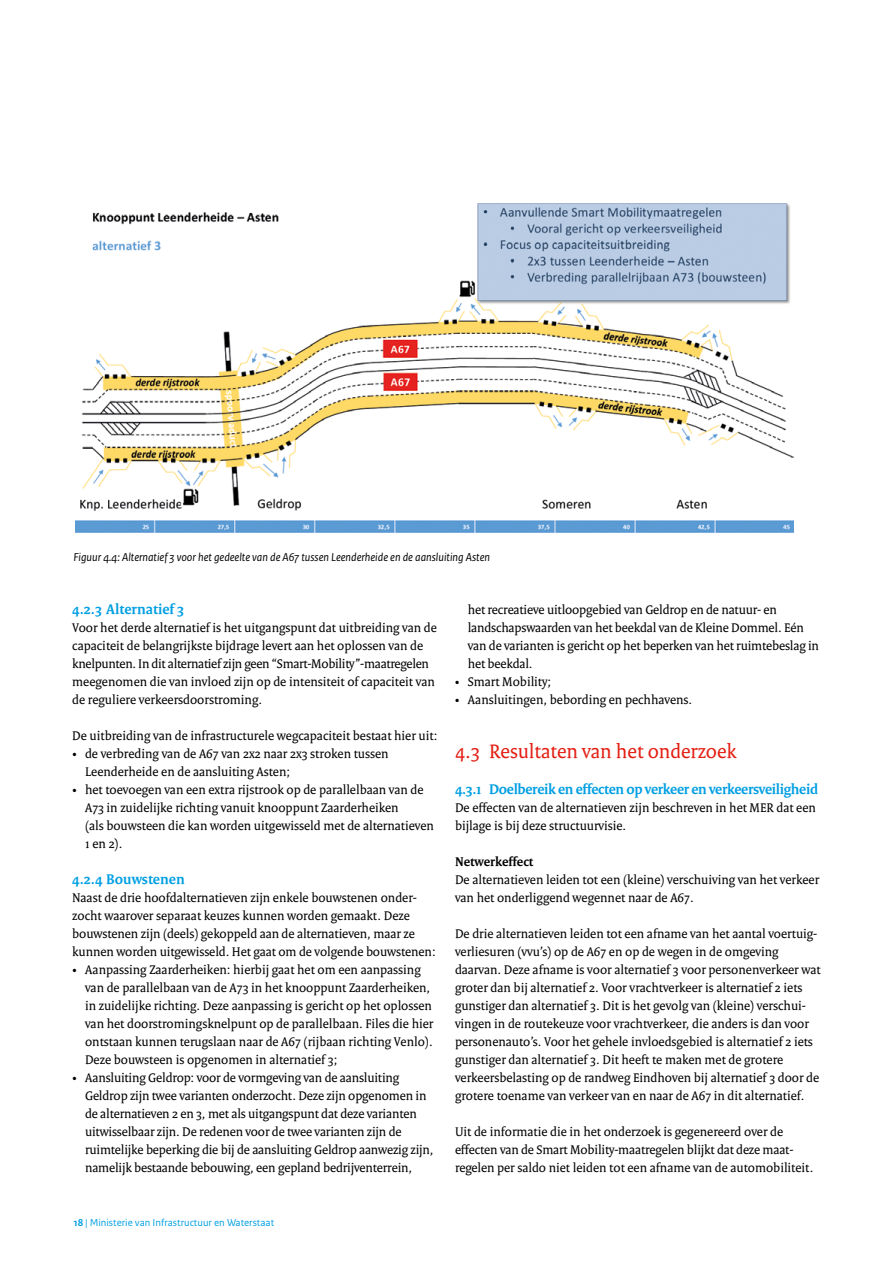
<style>
.page{position:relative;width:893px;height:1263px;background:#fff}
.page>*{position:absolute;margin:0;border:0;box-sizing:border-box;transform-origin:0 0}
.t1{font:21px "Rijksoverheid Serif";color:#e41f13}
.t2{font:700 15px "Rijksoverheid Serif";letter-spacing:-.02em;color:#009fe3}
.t3{font:700 15px "Rijksoverheid Serif";color:#009fe3}
.t4{font:13.5px/18px "Rijksoverheid Serif";color:#000}
.t5{font:700 13.5px "Rijksoverheid Serif";color:#000}
.t6{font:italic 12px "Rijksoverheid Sans Text";color:#000}
.t7{font:10.5px "Rijksoverheid Sans Text";color:#009fe3}
.s1{font-weight:700}
</style>
<div class="page">
<img style="left:76px;top:203px;width:718px;height:330px">
<p class="t6" style="left:73px;top:550px;width:418px">Figuur 4.4: Alternatief 3 voor het gedeelte van de A67 tussen Leenderheide en de aansluiting Asten</p>
<p class="t3" style="left:72px;top:600px;width:113px">4.2.3 Alternatief 3</p>
<p class="t4" style="left:72px;top:618px;width:366px">Voor het derde alternatief is het uitgangspunt dat uitbreiding van de capaciteit de belangrijkste bijdrage levert aan het oplossen van de knelpunten. In dit alternatief zijn geen “Smart-Mobility”-maatregelen meegenomen die van invloed zijn op de intensiteit of capaciteit van de reguliere verkeersdoorstroming.</p>
<p class="t4" style="left:72px;top:726px;width:367px">De uitbreiding van de infrastructurele wegcapaciteit bestaat hier uit:</p>
<p class="t4" style="left:85px;top:744px;width:305px;text-indent:-13px">• de verbreding van de A67 van 2x2 naar 2x3 stroken tussen<br>Leenderheide en de aansluiting Asten;</p>
<p class="t4" style="left:85px;top:780px;width:351px;text-indent:-13px">• het toevoegen van een extra rijstrook op de parallelbaan van de A73 in zuidelijke richting vanuit knooppunt Zaarderheiken<br>(als bouwsteen die kan worden uitgewisseld met de alternatieven 1 en 2).</p>
<p class="t3" style="left:72px;top:870px;width:114px">4.2.4 Bouwstenen</p>
<p class="t4" style="left:72px;top:888px;width:365px">Naast de drie hoofdalternatieven zijn enkele bouwstenen onder&shy;zocht waarover separaat keuzes kunnen worden gemaakt. Deze bouwstenen zijn (deels) gekoppeld aan de alternatieven, maar ze kunnen worden uitgewisseld. Het gaat om de volgende bouwstenen:</p>
<p class="t4" style="left:85px;top:960px;width:350px;text-indent:-13px">• Aanpassing Zaarderheiken: hierbij gaat het om een aanpassing van de parallelbaan van de A73 in het knooppunt Zaarderheiken, in zuidelijke richting. Deze aanpassing is gericht op het oplossen van het doorstromingsknelpunt op de parallelbaan. Files die hier ontstaan kunnen terugslaan naar de A67 (rijbaan richting Venlo).<br>Deze bouwsteen is opgenomen in alternatief 3;</p>
<p class="t4" style="left:85px;top:1068px;width:350px;text-indent:-13px">• Aansluiting Geldrop: voor de vormgeving van de aansluiting Geldrop zijn twee varianten onderzocht. Deze zijn opgenomen in de alternatieven 2 en 3, met als uitgangspunt dat deze varianten uitwisselbaar zijn. De redenen voor de twee varianten zijn de ruimtelijke beperking die bij de aansluiting Geldrop aanwezig zijn, namelijk bestaande bebouwing, een gepland bedrijventerrein,</p>
<p class="t7" style="left:74px;top:1216px;width:202px"><span class="s1">18</span> | Ministerie van Infrastructuur en Waterstaat</p>
<p class="t4" style="left:468px;top:600px;width:353px">het recreatieve uitloopgebied van Geldrop en de natuur- en landschapswaarden van het beekdal van de Kleine Dommel. Eén van de varianten is gericht op het beperken van het ruimtebeslag in het beekdal.</p>
<p class="t4" style="left:455px;top:672px;width:98px">• Smart Mobility;</p>
<p class="t4" style="left:455px;top:690px;width:239px">• Aansluitingen, bebording en pechhavens.</p>
<h1 class="t1" style="left:455px;top:739px;width:283px">4.3 Resultaten van het onderzoek</h1>
<p class="t2" style="left:455px;top:780px;width:365px">4.3.1 Doelbereik en effecten op verkeer en verkeersveiligheid</p>
<p class="t4" style="left:455px;top:798px;width:362px">De effecten van de alternatieven zijn beschreven in het MER dat een bijlage is bij deze structuurvisie.</p>
<p class="t5" style="left:455px;top:853px;width:80px">Netwerkeffect</p>
<p class="t4" style="left:455px;top:870px;width:366px">De alternatieven leiden tot een (kleine) verschuiving van het verkeer van het onderliggend wegennet naar de A67.</p>
<p class="t4" style="left:455px;top:924px;width:367px">De drie alternatieven leiden tot een afname van het aantal voertuig&shy;verliesuren (vvu’s) op de A67 en op de wegen in de omgeving daarvan. Deze afname is voor alternatief 3 voor personenverkeer wat groter dan bij alternatief 2. Voor vrachtverkeer is alternatief 2 iets gunstiger dan alternatief 3. Dit is het gevolg van (kleine) verschui&shy;vingen in de routekeuze voor vrachtverkeer, die anders is dan voor personenauto’s. Voor het gehele invloedsgebied is alternatief 2 iets gunstiger dan alternatief 3. Dit heeft te maken met de grotere verkeersbelasting op de randweg Eindhoven bij alternatief 3 door de grotere toename van verkeer van en naar de A67 in dit alternatief.</p>
<p class="t4" style="left:455px;top:1122px;width:360px">Uit de informatie die in het onderzoek is gegenereerd over de effecten van de Smart Mobility-maatregelen blijkt dat deze maat&shy;regelen per saldo niet leiden tot een afname van de automobiliteit.</p>
</div>
